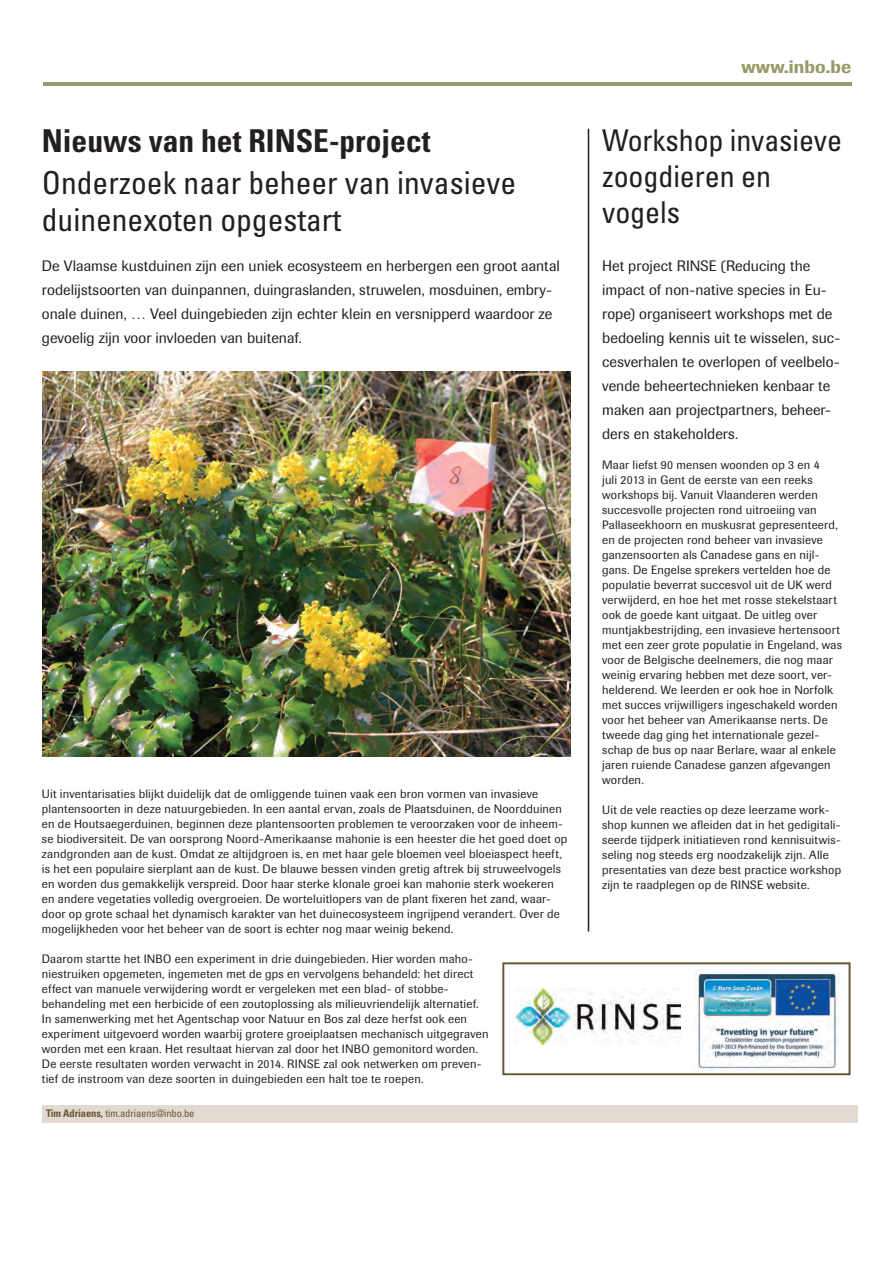
<style>
.page{position:relative;width:892px;height:1263px;background:#fff}
.page>*{position:absolute;margin:0;border:0;box-sizing:border-box;transform-origin:0 0}
.t1{font:condensed 31.5px/37.8px "Univers LT Std";color:#231f20}
.t2{font:700 condensed 31.5px "Univers LT Std";color:#231f20}
.t3{font:condensed 30px/36px "Univers LT Std";letter-spacing:-.005em;color:#231f20}
.t4{font:500 18px "Imago";letter-spacing:.01em;color:#979967}
.t5{font:15px/24px "Imago";letter-spacing:.005em;color:#231f20}
.body{font:12px/15px "Imago";letter-spacing:.02em;color:#231f20}
.t6{font:condensed 10.5px "Univers LT Std";letter-spacing:-.01em;color:#6b5633}
.s1{font-weight:700}
</style>
<div class="page">
<hr style="left:43px;top:82px;width:808px;height:3px;background:#979967">
<div style="left:42px;top:1105px;width:815px;height:17px;background:#e2dad0"></div>
<img style="left:42px;top:372px;width:528px;height:384px">
<img style="left:694px;top:969px;width:145px;height:102px">
<div style="left:502px;top:962px;width:348px;height:113px;border:2px solid #6b5633"></div>
<img style="left:516px;top:988px;width:164px;height:56px">
<hr style="left:587px;top:129px;width:2px;height:802px;background:#231f20">
<p class="t2" style="left:42px;top:121px;width:390px">Nieuws van het RINSE-project</p>
<p class="t1" style="left:42px;top:163px;width:476px">Onderzoek naar beheer van invasieve duinenexoten opgestart</p>
<p class="t5" style="left:42px;top:253px;width:519px">De Vlaamse kustduinen zijn een uniek ecosysteem en herbergen een groot aantal rodelijstsoorten van duinpannen, duingraslanden, struwelen, mosduinen, embry&shy;onale duinen, … Veel duingebieden zijn echter klein en versnipperd waardoor ze gevoelig zijn voor invloeden van buitenaf.</p>
<p class="body" style="left:42px;top:786px;width:527px">Uit inventarisaties blijkt duidelijk dat de omliggende tuinen vaak een bron vormen van invasieve plantensoorten in deze natuurgebieden. In een aantal ervan, zoals de Plaatsduinen, de Noordduinen en de Houtsaegerduinen, beginnen deze plantensoorten problemen te veroorzaken voor de inheem&shy;se biodiversiteit. De van oorsprong Noord-Amerikaanse mahonie is een heester die het goed doet op zandgronden aan de kust. Omdat ze altijdgroen is, en met haar gele bloemen veel bloeiaspect heeft, is het een populaire sierplant aan de kust. De blauwe bessen vinden gretig aftrek bij struweelvogels en worden dus gemakkelijk verspreid. Door haar sterke klonale groei kan mahonie sterk woekeren en andere vegetaties volledig overgroeien. De worteluitlopers van de plant fixeren het zand, waar&shy;door op grote schaal het dynamisch karakter van het duinecosysteem ingrijpend verandert. Over de mogelijkheden voor het beheer van de soort is echter nog maar weinig bekend.</p>
<p class="body" style="left:42px;top:951px;width:448px">Daarom startte het INBO een experiment in drie duingebieden. Hier worden maho&shy;niestruiken opgemeten, ingemeten met de gps en vervolgens behandeld: het direct effect van manuele verwijdering wordt er vergeleken met een blad- of stobbe&shy;behandeling met een herbicide of een zoutoplossing als milieuvriendelijk alternatief.<br>In samenwerking met het Agentschap voor Natuur en Bos zal deze herfst ook een experiment uitgevoerd worden waarbij grotere groeiplaatsen mechanisch uitgegraven worden met een kraan. Het resultaat hiervan zal door het INBO gemonitord worden.<br>De eerste resultaten worden verwacht in 2014. RINSE zal ook netwerken om preven&shy;tief de instroom van deze soorten in duingebieden een halt toe te roepen.</p>
<p class="t6" style="left:46px;top:1107px;width:150px"><span class="s1">Tim Adriaens,</span> tim.adriaens@inbo.be</p>
<p class="t4" style="left:741px;top:56px;width:111px">www.inbo.be</p>
<p class="t3" style="left:602px;top:122px;width:241px">Workshop invasieve zoogdieren en vogels</p>
<p class="t5" style="left:602px;top:253px;width:240px">Het project RINSE (Reducing the impact of non-native species in Eu&shy;rope) organiseert workshops met de bedoeling kennis uit te wisselen, suc&shy;cesverhalen te overlopen of veelbelo&shy;vende beheertechnieken kenbaar te maken aan projectpartners, beheer&shy;ders en stakeholders.</p>
<p class="body" style="left:602px;top:457px;width:241px">Maar liefst 90 mensen woonden op 3 en 4<br>juli 2013 in Gent de eerste van een reeks workshops bij. Vanuit Vlaanderen werden succesvolle projecten rond uitroeiing van Pallaseekhoorn en muskusrat gepresenteerd, en de projecten rond beheer van invasieve ganzensoorten als Canadese gans en nijl&shy;gans. De Engelse sprekers vertelden hoe de populatie beverrat succesvol uit de UK werd verwijderd, en hoe het met rosse stekelstaart ook de goede kant uitgaat. De uitleg over muntjakbestrijding, een invasieve hertensoort met een zeer grote populatie in Engeland, was voor de Belgische deelnemers, die nog maar weinig ervaring hebben met deze soort, ver&shy;helderend. We leerden er ook hoe in Norfolk met succes vrijwilligers ingeschakeld worden voor het beheer van Amerikaanse nerts. De tweede dag ging het internationale gezel&shy;schap de bus op naar Berlare, waar al enkele jaren ruiende Canadese ganzen afgevangen worden.</p>
<p class="body" style="left:602px;top:802px;width:240px">Uit de vele reacties op deze leerzame work&shy;shop kunnen we afleiden dat in het gedigitali&shy;seerde tijdperk initiatieven rond kennisuitwis&shy;seling nog steeds erg noodzakelijk zijn. Alle presentaties van deze best practice workshop zijn te raadplegen op de RINSE website.</p>
</div>
